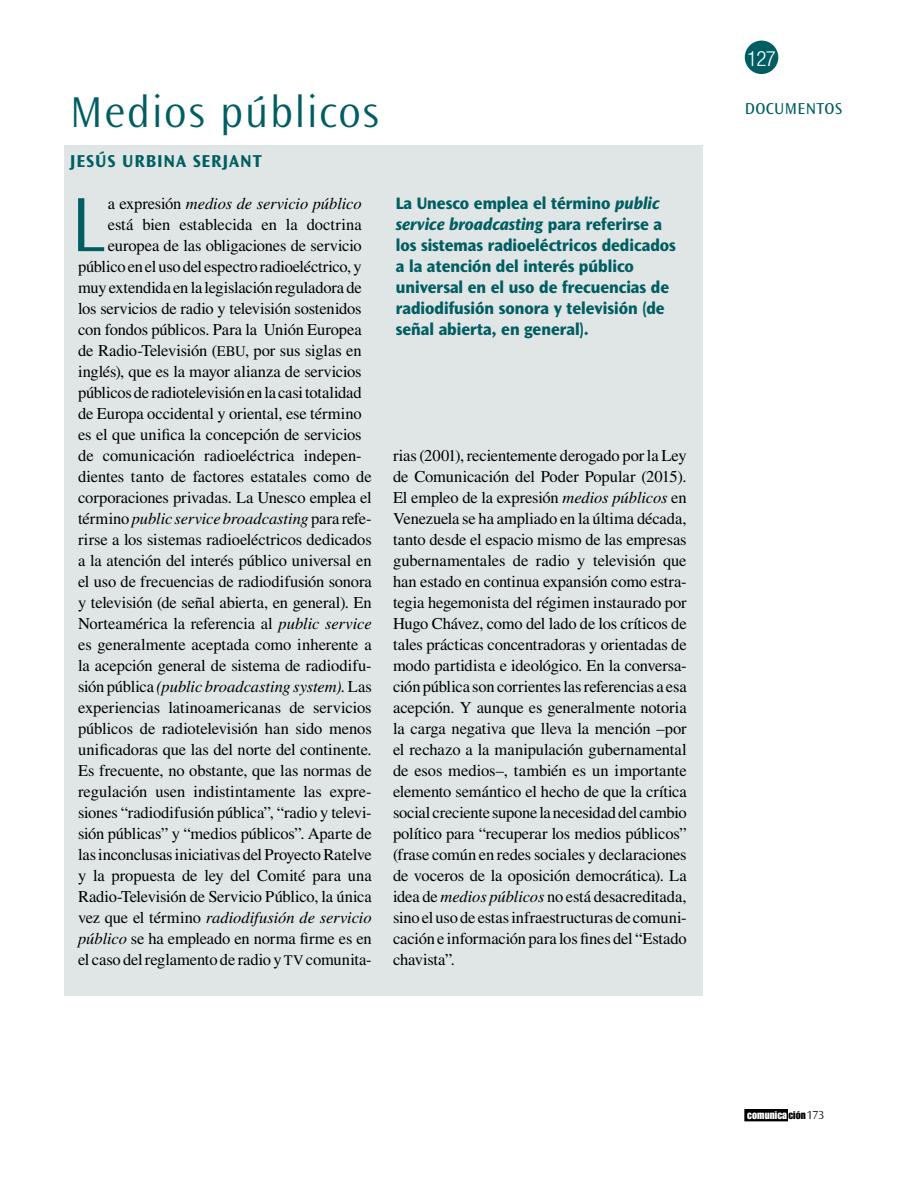
<style>
.page{position:relative;width:915px;height:1191px;background:#fff}
.page>*{position:absolute;margin:0;border:0;box-sizing:border-box;transform-origin:0 0}
.TEXTO_CORRIDO{font:300 80.1px "Ocean Sans Std";color:#005e62}
.Tirulo_1_54_pts{font:300 45px "Ocean Sans Std";letter-spacing:.03em;color:#005e62}
.t1{font:300 condensed 21px "Helvetica Neue LT Std";color:#fff}
.AUTOR_OCEANS_WEB{font:700 18px "Ocean Sans Std";letter-spacing:.05em;color:#005e62}
.EPIGRAFE_WEB_copy{font:800 expanded 17.25px/21px "Ocean Sans Std";color:#005e62;scale:.8 1}
.TEXTO_CORRIDO-2{font:16.5px/21px "Times LT Std";letter-spacing:-.01em;color:#000;text-align:justify}
.TEXTO_CORRIDO-3{font:italic 16.5px "Times LT Std";letter-spacing:-.005em;color:#000}
.t2{font:16.5px "Ocean Sans Std";letter-spacing:.025em;color:#005e62}
.t3{font:10.8px "Impact LT Std";letter-spacing:.01em;color:#fff}
.s1{font-style:normal}
.s2{font-size:14.7px}
.s3{font-style:italic}
.s4{color:#000}
.s5{font-family:"Ocean Sans Std";font-weight:300;font-size:12.15px;color:#000}
</style>
<div class="page">
<div style="left:744px;top:41px;width:34px;height:33px;background:#005e62;border-radius:50%"></div>
<div style="left:744px;top:1109px;width:43px;height:11px;background:#000"></div>
<div style="left:744px;top:1109px;width:43px;height:12px;border:1px solid #000"></div>
<div style="left:64px;top:145px;width:638px;height:851px;background:#e0e5e5"></div>
<p class="Tirulo_1_54_pts" style="left:70px;top:87px;width:310px">Medios públicos</p>
<p class="AUTOR_OCEANS_WEB" style="left:70px;top:151px;width:193px">JESÚS URBINA SERJANT</p>
<p class="TEXTO_CORRIDO" style="left:70px;top:180px;width:36px">L</p>
<p class="TEXTO_CORRIDO-3" style="left:108px;top:194px;width:255px"><span class="s1">a expresión</span> medios de servicio público</p>
<p class="TEXTO_CORRIDO-2" style="left:108px;top:214px;width:255px">está bien establecida en la doctrina</p>
<p class="TEXTO_CORRIDO-2" style="left:108px;top:235px;width:255px">europea de las obligaciones de servicio</p>
<p class="TEXTO_CORRIDO-2" style="left:78px;top:256px;width:285px">público en el uso del espectro radioeléctrico, y</p>
<p class="TEXTO_CORRIDO-2" style="left:78px;top:277px;width:285px">muy extendida en la legislación reguladora de</p>
<p class="TEXTO_CORRIDO-2" style="left:78px;top:298px;width:285px">los servicios de radio y televisión sostenidos</p>
<p class="TEXTO_CORRIDO-2" style="left:78px;top:319px;width:285px">con fondos públicos. Para la Unión Europea</p>
<p class="TEXTO_CORRIDO-2" style="left:78px;top:340px;width:285px">de Radio-Televisión (<span class="s2">EBU</span>, por sus siglas en</p>
<p class="TEXTO_CORRIDO-2" style="left:78px;top:361px;width:285px">inglés), que es la mayor alianza de servicios</p>
<p class="TEXTO_CORRIDO-2" style="left:78px;top:382px;width:285px">públicos de radiotelevisión en la casi totalidad</p>
<p class="TEXTO_CORRIDO-2" style="left:78px;top:403px;width:285px">de Europa occidental y oriental, ese término</p>
<p class="TEXTO_CORRIDO-2" style="left:78px;top:424px;width:285px">es el que unifica la concepción de servicios</p>
<p class="TEXTO_CORRIDO-2" style="left:78px;top:445px;width:285px">de comunicación radioeléctrica indepen-</p>
<p class="TEXTO_CORRIDO-2" style="left:78px;top:466px;width:295px">dientes tanto de factores estatales como de</p>
<p class="TEXTO_CORRIDO-2" style="left:78px;top:487px;width:295px">corporaciones privadas. La Unesco emplea el</p>
<p class="TEXTO_CORRIDO-3" style="left:78px;top:509px;width:295px"><span class="s1">término</span> public service broadcasting <span class="s1">para refe-</span></p>
<p class="TEXTO_CORRIDO-2" style="left:78px;top:529px;width:295px">rirse a los sistemas radioeléctricos dedicados</p>
<p class="TEXTO_CORRIDO-2" style="left:78px;top:550px;width:295px">a la atención del interés público universal en</p>
<p class="TEXTO_CORRIDO-2" style="left:78px;top:571px;width:295px">el uso de frecuencias de radiodifusión sonora</p>
<p class="TEXTO_CORRIDO-2" style="left:78px;top:592px;width:295px">y televisión (de señal abierta, en general). En</p>
<p class="TEXTO_CORRIDO-2" style="left:78px;top:613px;width:295px">Norteamérica la referencia al <span class="s3">public service</span></p>
<p class="TEXTO_CORRIDO-2" style="left:78px;top:634px;width:295px">es generalmente aceptada como inherente a</p>
<p class="TEXTO_CORRIDO-2" style="left:78px;top:655px;width:295px">la acepción general de sistema de radiodifu-</p>
<p class="TEXTO_CORRIDO-3" style="left:78px;top:677px;width:295px"><span class="s1">sión pública</span> (public broadcasting system). <span class="s1">Las</span></p>
<p class="TEXTO_CORRIDO-2" style="left:78px;top:697px;width:295px">experiencias latinoamericanas de servicios</p>
<p class="TEXTO_CORRIDO-2" style="left:78px;top:718px;width:295px">públicos de radiotelevisión han sido menos</p>
<p class="TEXTO_CORRIDO-2" style="left:78px;top:739px;width:295px">unificadoras que las del norte del continente.</p>
<p class="TEXTO_CORRIDO-2" style="left:78px;top:760px;width:295px">Es frecuente, no obstante, que las normas de</p>
<p class="TEXTO_CORRIDO-2" style="left:78px;top:781px;width:295px">regulación usen indistintamente las expre-</p>
<p class="TEXTO_CORRIDO-2" style="left:78px;top:802px;width:295px">siones “radiodifusión pública”, “radio y televi-</p>
<p class="TEXTO_CORRIDO-2" style="left:78px;top:823px;width:295px">sión públicas” y “medios públicos”. Aparte de</p>
<p class="TEXTO_CORRIDO-2" style="left:78px;top:844px;width:295px">las inconclusas iniciativas del Proyecto Ratelve</p>
<p class="TEXTO_CORRIDO-2" style="left:78px;top:865px;width:295px">y la propuesta de ley del Comité para una</p>
<p class="TEXTO_CORRIDO-2" style="left:78px;top:886px;width:295px">Radio-Televisión de Servicio Público, la única</p>
<p class="TEXTO_CORRIDO-3" style="left:78px;top:908px;width:295px"><span class="s1">vez que el término</span> radiodifusión de servicio</p>
<p class="TEXTO_CORRIDO-2" style="left:78px;top:928px;width:295px"><span class="s3">público</span> se ha empleado en norma firme es en</p>
<p class="TEXTO_CORRIDO-2" style="left:78px;top:949px;width:295px">el caso del reglamento de radio y <span class="s2">TV</span> comunita-</p>
<p class="EPIGRAFE_WEB_copy" style="left:395px;top:193px;width:351px">La Unesco emplea el término <span class="s3">public service broadcasting</span> para referirse a los sistemas radioeléctricos dedicados a la atención del interés público universal en el uso de frecuencias de radiodifusión sonora y televisión (de señal abierta, en general).</p>
<p class="TEXTO_CORRIDO-2" style="left:393px;top:445px;width:295px">rias (2001), recientemente derogado por la Ley de Comunicación del Poder Popular (2015).<br>El empleo de la expresión <span class="s3">medios públicos</span> en Venezuela se ha ampliado en la última década, tanto desde el espacio mismo de las empresas gubernamentales de radio y televisión que han estado en continua expansión como estra&shy;tegia hegemonista del régimen instaurado por Hugo Chávez, como del lado de los críticos de tales prácticas concentradoras y orientadas de modo partidista e ideológico. En la conversa&shy;ción pública son corrientes las referencias a esa acepción. Y aunque es generalmente notoria la carga negativa que lleva la mención –por el rechazo a la manipulación gubernamental de esos medios–, también es un importante elemento semántico el hecho de que la crítica social creciente supone la necesidad del cambio político para “recuperar los medios públicos” (frase común en redes sociales y declaraciones de voceros de la oposición democrática). La idea de <span class="s3">medios públicos</span> no está desacreditada, sino el uso de estas infraestructuras de comuni&shy;cación e información para los fines del “Estado chavista”.</p>
<p class="t1" style="left:747px;top:46px;width:30px">127</p>
<p class="t2" style="left:744px;top:100px;width:99px">DOCUMENTOS</p>
<p class="t3" style="left:747px;top:1108px;width:78px">comunica <span class="s4">ción</span><span class="s5">173</span></p>
</div>
